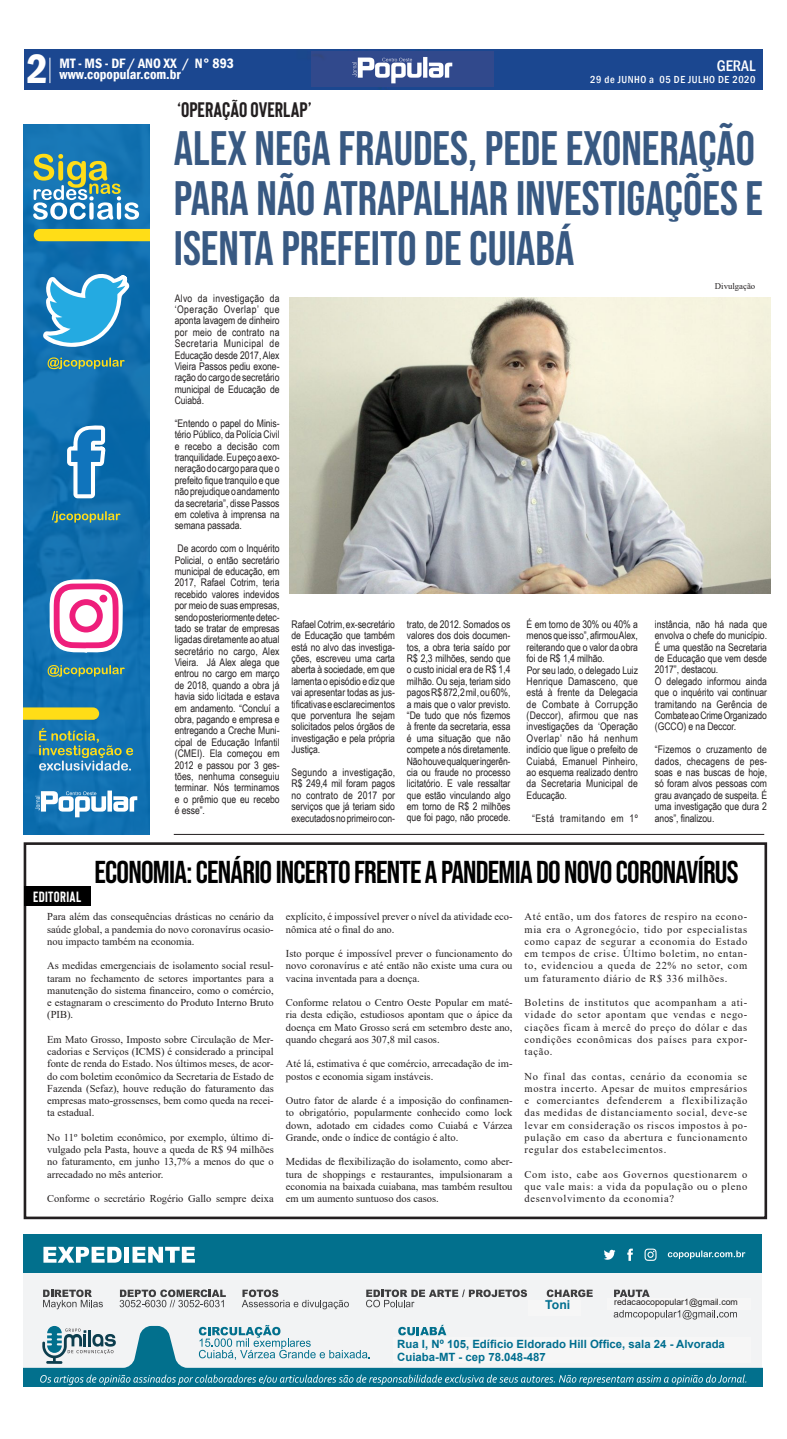
<style>
.page{position:relative;width:787px;height:1439px;background:#fff}
.page>*{position:absolute;margin:0;border:0;box-sizing:border-box;transform-origin:0 0}
.t1{font:48.12px/49.9px "Bebas Neue";color:#385982}
.t2{font:600 condensed 42px "Franklin Gothic";color:#fff}
.t3{font:31.5px "Bebas Neue";letter-spacing:-.025em;color:#000}
.t4{font:700 21px "Bison";color:#231f20}
.t5{font:500 condensed 15.75px "Franklin Gothic";color:#fff}
.t6{font:700 14.79px "Bison";letter-spacing:.025em;color:#fff}
.t7{font:600 condensed 14px "Franklin Gothic";color:#fff}
.t8{font:700 12.25px "Arial";color:#006e8f}
.t9{font:700 11.38px/13.1px "Arial";color:#006e8f}
.t10{font:10.5px/11.4px "Arial Narrow";letter-spacing:-.005em;color:#231f20;text-align:justify}
.t11{font:10.5px/12.2px "Times New Roman";color:#231f20;text-align:justify}
.t12{font:500 condensed 10.5px "Franklin Gothic";letter-spacing:.05em;color:#fff}
.t13{font:10.5px "Arial Narrow";letter-spacing:.05em;color:#231f20}
.t14{font:8.75px "Arial";color:#231f20}
.t15{font:8.75px "Times New Roman";color:#231f20}
</style>
<div class="page">
<img style="left:290px;top:297px;width:480px;height:296px">
<div style="left:24px;top:125px;width:125px;height:710px;background:#116faf"></div>
<svg style="left:35px;top:790px;width:102px;height:27px"></svg>
<svg style="left:39px;top:728px;width:94px;height:42px"></svg>
<svg style="left:43px;top:274px;width:87px;height:73px"></svg>
<svg style="left:48px;top:357px;width:77px;height:12px"></svg>
<svg style="left:49px;top:579px;width:75px;height:74px;background:#dba6cb"></svg>
<div style="left:99px;top:594px;width:8px;height:8px;background:#ee1e7b;border-radius:50%"></div>
<svg style="left:48px;top:665px;width:77px;height:12px"></svg>
<svg style="left:67px;top:424px;width:39px;height:74px"></svg>
<svg style="left:52px;top:511px;width:68px;height:12px"></svg>
<svg style="left:33px;top:154px;width:106px;height:66px"></svg>
<svg style="left:34px;top:229px;width:115px;height:12px"></svg>
<svg style="left:24px;top:707px;width:75px;height:13px"></svg>
<div style="left:25px;top:50px;width:737px;height:39px;background:#1b4790"></div>
<svg style="left:49px;top:58px;width:1px;height:25px"></svg>
<img style="left:311px;top:52px;width:182px;height:35px">
<div style="left:24px;top:842px;width:742px;height:377px;border:3px solid #231f20"></div>
<div style="left:24px;top:887px;width:66px;height:19px;background:#000"></div>
<hr style="left:174px;top:834px;width:590px;height:1px;background:#231f20">
<div style="left:24px;top:1234px;width:737px;height:152px;background:#f2f3f4"></div>
<div style="left:24px;top:1234px;width:737px;height:39px;background:#02708d"></div>
<svg style="left:43px;top:1246px;width:78px;height:16px"></svg>
<div style="left:124px;top:1246px;width:5px;height:16px;background:#fff"></div>
<svg style="left:132px;top:1246px;width:63px;height:16px"></svg>
<svg style="left:24px;top:1289px;width:737px;height:97px"></svg>
<svg style="left:667px;top:1250px;width:78px;height:9px"></svg>
<svg style="left:627px;top:1248px;width:5px;height:13px"></svg>
<svg style="left:604px;top:1249px;width:11px;height:10px"></svg>
<svg style="left:644px;top:1248px;width:12px;height:13px"></svg>
<div style="left:393px;top:1337px;width:357px;height:25px;background:#f6f6f6"></div>
<div style="left:528px;top:1300px;width:52px;height:16px;background:#f6f6f6"></div>
<div style="left:606px;top:1298px;width:144px;height:12px;background:#f6f6f6"></div>
<p class="t2" style="left:26px;top:41px;width:23px">2</p>
<p class="t7" style="left:60px;top:54px;width:176px">MT - MS - DF / ANO XX / N° 893</p>
<p class="t7" style="left:59px;top:65px;width:123px">www.copopular.com.br</p>
<p class="t4" style="left:177px;top:98px;width:136px">‘OPERAÇÃO OVERLAP’</p>
<p class="t5" style="left:716px;top:56px;width:40px">GERAL</p>
<p class="t12" style="left:590px;top:73px;width:167px">29 de JUNHO a 05 DE JULHO DE 2020</p>
<p class="t1" style="left:174px;top:123px;width:590px">ALEX NEGA FRAUDES, PEDE EXONERAÇÃO<br>PARA NÃO ATRAPALHAR INVESTIGAÇÕES E<br>ISENTA PREFEITO DE CUIABÁ</p>
<p class="t10" style="left:175px;top:292px;width:106px">Alvo da investigação da ‘Operação Overlap’ que aponta lavagem de dinheiro por meio de contrato na Secretaria Municipal de Educação desde 2017, Alex Vieira Passos pediu exone&shy;ração do cargo de secretário municipal de Educação de Cuiabá.</p>
<p class="t10" style="left:175px;top:417px;width:106px">“Entendo o papel do Minis&shy;tério Público, da Polícia Civil e recebo a decisão com tranquilidade. Eu peço a exo&shy;neração do cargo para que o prefeito fique tranquilo e que não prejudique o andamento da secretaria”, disse Passos em coletiva à imprensa na semana passada.</p>
<p class="t10" style="left:175px;top:542px;width:106px">De acordo com o Inquérito Policial, o então secretário municipal de educação, em 2017, Rafael Cotrim, teria recebido valores indevidos por meio de suas empresas, sendo posteriormente detec&shy;tado se tratar de empresas ligadas diretamente ao atual secretário no cargo, Alex Vieira. Já Alex alega que entrou no cargo em março de 2018, quando a obra já havia sido licitada e estava em andamento. “Concluí a obra, pagando e empresa e entregando a Creche Muni&shy;cipal de Educação Infantil (CMEI). Ela começou em 2012 e passou por 3 ges&shy;tões, nenhuma conseguiu terminar. Nós terminamos e o prêmio que eu recebo é esse”.</p>
<p class="t10" style="left:291px;top:618px;width:105px">Rafael Cotrim, ex-secretário de Educação que também está no alvo das investiga&shy;ções, escreveu uma carta aberta à sociedade, em que lamenta o episódio e diz que vai apresentar todas as jus&shy;tificativas e esclarecimentos que porventura lhe sejam solicitados pelos órgãos de investigação e pela própria Justiça.</p>
<p class="t10" style="left:291px;top:766px;width:105px">Segundo a investigação, R$ 249,4 mil foram pagos no contrato de 2017 por serviços que já teriam sido executados no primeiro con-</p>
<p class="t10" style="left:407px;top:618px;width:105px">trato, de 2012. Somados os valores dos dois documen&shy;tos, a obra teria saído por R$ 2,3 milhões, sendo que o custo inicial era de R$ 1,4 milhão. Ou seja, teriam sido pagos R$ 872,2 mil, ou 60%, a mais que o valor previsto.</p>
<p class="t10" style="left:407px;top:709px;width:105px">“De tudo que nós fizemos à frente da secretaria, essa é uma situação que não compete a nós diretamente.<br>Não houve qualquer ingerên&shy;cia ou fraude no processo licitatório. E vale ressaltar que estão vinculando algo em torno de R$ 2 milhões que foi pago, não procede.</p>
<p class="t10" style="left:526px;top:618px;width:113px">É em torno de 30% ou 40% a menos que isso”, afirmou Alex, reiterando que o valor da obra foi de R$ 1,4 milhão.</p>
<p class="t10" style="left:526px;top:664px;width:113px">Por seu lado, o delegado Luiz Henrique Damasceno, que está à frente da Delegacia de Combate à Corrupção (Deccor), afirmou que nas investigações da ‘Operação Overlap’ não há nenhum indício que ligue o prefeito de Cuiabá, Emanuel Pinheiro, ao esquema realizado dentro da Secretaria Municipal de Educação.</p>
<p class="t13" style="left:532px;top:810px;width:107px">“Está tramitando em 1º</p>
<p class="t15" style="left:714px;top:280px;width:42px">Divulgação</p>
<p class="t10" style="left:654px;top:618px;width:114px">instância, não há nada que envolva o chefe do município.<br>É uma questão na Secretaria de Educação que vem desde 2017”, destacou.</p>
<p class="t10" style="left:654px;top:675px;width:114px">O delegado informou ainda que o inquérito vai continuar tramitando na Gerência de Combate ao Crime Organizado (GCCO) e na Deccor.</p>
<p class="t10" style="left:654px;top:743px;width:114px">“Fizemos o cruzamento de dados, checagens de pes&shy;soas e nas buscas de hoje, só foram alvos pessoas com grau avançado de suspeita. É uma investigação que dura 2 anos”, finalizou.</p>
<p class="t3" style="left:95px;top:854px;width:645px">ECONOMIA: CENÁRIO INCERTO FRENTE A PANDEMIA DO NOVO CORONAVÍRUS</p>
<p class="t6" style="left:33px;top:889px;width:50px">EDITORIAL</p>
<p class="t11" style="left:47px;top:910px;width:228px">Para além das consequências drásticas no cenário da saúde global, a pandemia do novo coronavírus ocasio&shy;nou impacto também na economia.</p>
<p class="t11" style="left:47px;top:959px;width:228px">As medidas emergenciais de isolamento social resul&shy;taram no fechamento de setores importantes para a manutenção do sistema financeiro, como o comércio, e estagnaram o crescimento do Produto Interno Bruto (PIB).</p>
<p class="t11" style="left:47px;top:1033px;width:228px">Em Mato Grosso, Imposto sobre Circulação de Mer&shy;cadorias e Serviços (ICMS) é considerado a principal fonte de renda do Estado. Nos últimos meses, de acor&shy;do com boletim econômico da Secretaria de Estado de Fazenda (Sefaz), houve redução do faturamento das empresas mato-grossenses, bem como queda na recei&shy;ta estadual.</p>
<p class="t11" style="left:47px;top:1131px;width:228px">No 11º boletim econômico, por exemplo, último di&shy;vulgado pela Pasta, houve a queda de R$ 94 milhões no faturamento, em junho 13,7% a menos do que o arrecadado no mês anterior.</p>
<p class="t11" style="left:47px;top:1192px;width:228px">Conforme o secretário Rogério Gallo sempre deixa</p>
<p class="t11" style="left:286px;top:910px;width:228px">explícito, é impossível prever o nível da atividade eco&shy;nômica até o final do ano.</p>
<p class="t11" style="left:286px;top:947px;width:228px">Isto porque é impossível prever o funcionamento do novo coronavírus e até então não existe uma cura ou vacina inventada para a doença.</p>
<p class="t11" style="left:286px;top:996px;width:228px">Conforme relatou o Centro Oeste Popular em maté&shy;ria desta edição, estudiosos apontam que o ápice da doença em Mato Grosso será em setembro deste ano, quando chegará aos 307,8 mil casos.</p>
<p class="t11" style="left:286px;top:1057px;width:228px">Até lá, estimativa é que comércio, arrecadação de im&shy;postos e economia sigam instáveis.</p>
<p class="t11" style="left:286px;top:1094px;width:228px">Outro fator de alarde é a imposição do confinamen&shy;to obrigatório, popularmente conhecido como lock down, adotado em cidades como Cuiabá e Várzea Grande, onde o índice de contágio é alto.</p>
<p class="t11" style="left:286px;top:1155px;width:228px">Medidas de flexibilização do isolamento, como aber&shy;tura de shoppings e restaurantes, impulsionaram a economia na baixada cuiabana, mas também resultou em um aumento suntuoso dos casos.</p>
<p class="t11" style="left:524px;top:910px;width:224px">Até então, um dos fatores de respiro na econo&shy;mia era o Agronegócio, tido por especialistas como capaz de segurar a economia do Estado em tempos de crise. Último boletim, no entan&shy;to, evidenciou a queda de 22% no setor, com um faturamento diário de R$ 336 milhões.</p>
<p class="t11" style="left:524px;top:996px;width:224px">Boletins de institutos que acompanham a ati&shy;vidade do setor apontam que vendas e nego&shy;ciações ficam à mercê do preço do dólar e das condições econômicas dos países para expor&shy;tação.</p>
<p class="t11" style="left:524px;top:1069px;width:224px">No final das contas, cenário da economia se mostra incerto. Apesar de muitos empresários e comerciantes defenderem a flexibilização das medidas de distanciamento social, deve-se levar em consideração os riscos impostos à po&shy;pulação em caso da abertura e funcionamento regular dos estabelecimentos.</p>
<p class="t11" style="left:524px;top:1167px;width:224px">Com isto, cabe aos Governos questionarem o que vale mais: a vida da população ou o pleno desenvolvimento da economia?</p>
<p class="t8" style="left:545px;top:1295px;width:26px">Toni</p>
<p class="t14" style="left:614px;top:1295px;width:125px">redacaocopopular1@gmail.com</p>
<p class="t9" style="left:397px;top:1337px;width:329px">Rua I, Nº 105, Edíficio Eldorado Hill Office, sala 24 - Alvorada<br>Cuiaba-MT - cep 78.048-487</p>
</div>
